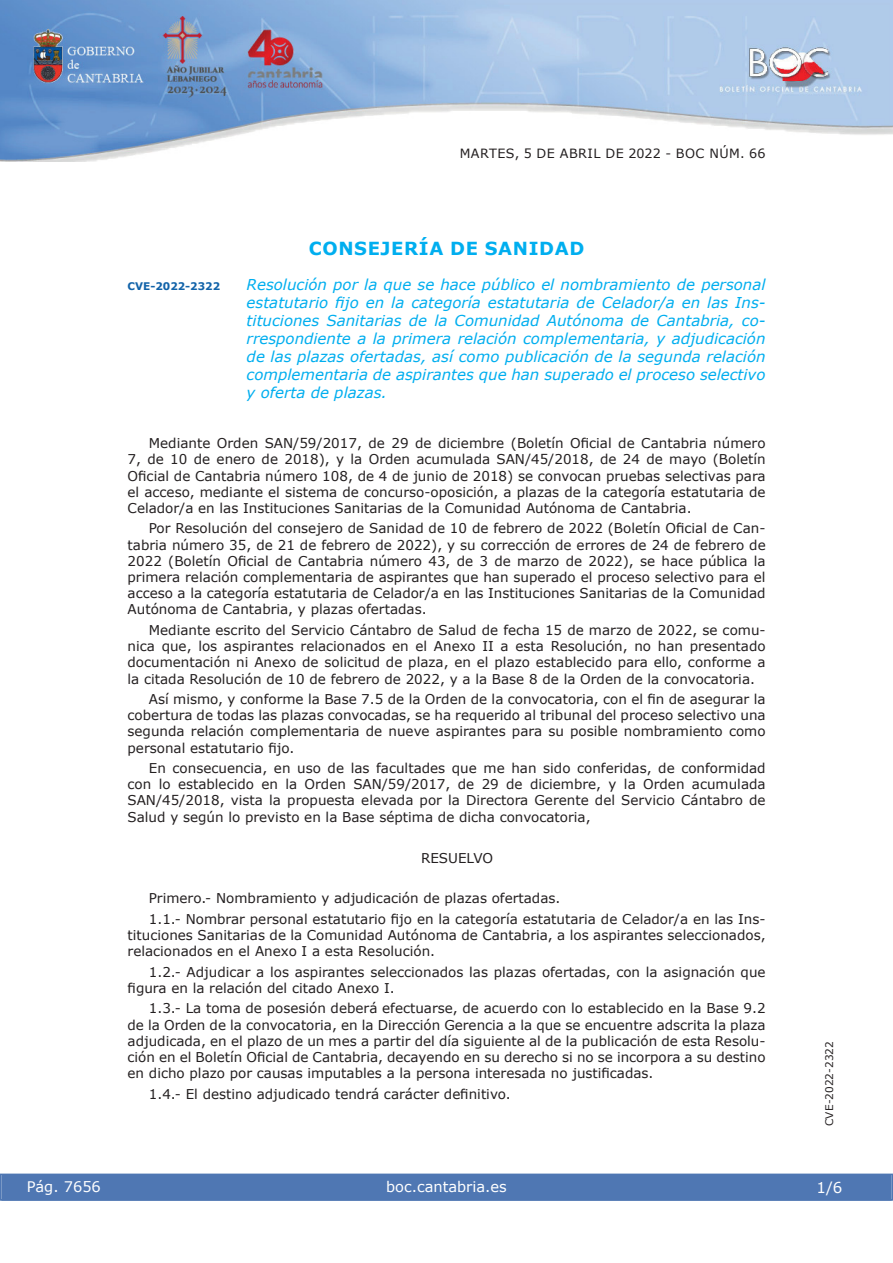
<style>
.page{position:relative;width:893px;height:1263px;background:#fff}
.page>*{position:absolute;margin:0;border:0;box-sizing:border-box;transform-origin:0 0}
.t1{font:700 18px "Verdana";letter-spacing:.035em;color:#00aeef}
.t2{font:italic 15px/18px "Verdana";color:#00aeef;text-align:justify}
.t3{font:15px "Verdana";color:#fff}
.t4{font:14.55px "Verdana";color:#fff}
.t5{font:13.5px/16.2px "Verdana";color:#231f20;text-align:justify}
.t6{font:12.75px "Verdana";letter-spacing:.035em;color:#231f20}
.t7{font:10.5px "Verdana";color:#231f20}
.t8{font:700 10.5px "Verdana";color:#1263a9}
</style>
<div class="page">
<img style="left:0;top:0;width:893px;height:161px">
<div style="left:1px;top:1174px;width:890px;height:27px;background:#4f77b3"></div>
<div style="left:0;top:1174px;width:893px;height:27px;border:1px solid #4f77b3"></div>
<p class="t6" style="left:460px;top:145px;width:307px">MARTES, 5 DE ABRIL DE 2022 - BOC NÚM. 66</p>
<h1 class="t1" style="left:309px;top:237px;width:277px">CONSEJERÍA DE SANIDAD</h1>
<p class="t8" style="left:128px;top:279px;width:94px">CVE-2022-2322</p>
<p class="t2" style="left:247px;top:275px;width:520px">Resolución por la que se hace público el nombramiento de personal estatutario fijo en la categoría estatutaria de Celador/a en las Ins&shy;tituciones Sanitarias de la Comunidad Autónoma de Cantabria, co&shy;rrespondiente a la primera relación complementaria, y adjudicación de las plazas ofertadas, así como publicación de la segunda relación complementaria de aspirantes que han superado el proceso selectivo y oferta de plazas.</p>
<p class="t5" style="left:128px;top:435px;width:640px;text-indent:21px">Mediante Orden SAN/59/2017, de 29 de diciembre (Boletín Oficial de Cantabria número 7, de 10 de enero de 2018), y la Orden acumulada SAN/45/2018, de 24 de mayo (Boletín Oficial de Cantabria número 108, de 4 de junio de 2018) se convocan pruebas selectivas para el acceso, mediante el sistema de concurso-oposición, a plazas de la categoría estatutaria de Celador/a en las Instituciones Sanitarias de la Comunidad Autónoma de Cantabria.</p>
<p class="t5" style="left:128px;top:520px;width:640px;text-indent:21px">Por Resolución del consejero de Sanidad de 10 de febrero de 2022 (Boletín Oficial de Can&shy;tabria número 35, de 21 de febrero de 2022), y su corrección de errores de 24 de febrero de 2022 (Boletín Oficial de Cantabria número 43, de 3 de marzo de 2022), se hace pública la primera relación complementaria de aspirantes que han superado el proceso selectivo para el acceso a la categoría estatutaria de Celador/a en las Instituciones Sanitarias de la Comunidad Autónoma de Cantabria, y plazas ofertadas.</p>
<p class="t5" style="left:128px;top:621px;width:639px;text-indent:21px">Mediante escrito del Servicio Cántabro de Salud de fecha 15 de marzo de 2022, se comu&shy;nica que, los aspirantes relacionados en el Anexo II a esta Resolución, no han presentado documentación ni Anexo de solicitud de plaza, en el plazo establecido para ello, conforme a la citada Resolución de 10 de febrero de 2022, y a la Base 8 de la Orden de la convocatoria.</p>
<p class="t5" style="left:128px;top:690px;width:639px;text-indent:21px">Así mismo, y conforme la Base 7.5 de la Orden de la convocatoria, con el fin de asegurar la cobertura de todas las plazas convocadas, se ha requerido al tribunal del proceso selectivo una segunda relación complementaria de nueve aspirantes para su posible nombramiento como personal estatutario fijo.</p>
<p class="t5" style="left:128px;top:760px;width:639px;text-indent:21px">En consecuencia, en uso de las facultades que me han sido conferidas, de conformidad con lo establecido en la Orden SAN/59/2017, de 29 de diciembre, y la Orden acumulada SAN/45/2018, vista la propuesta elevada por la Directora Gerente del Servicio Cántabro de Salud y según lo previsto en la Base séptima de dicha convocatoria,</p>
<p class="t5" style="left:421px;top:849px;width:74px">RESUELVO</p>
<p class="t5" style="left:149px;top:888px;width:618px;line-height:20.4px">Primero.- Nombramiento y adjudicación de plazas ofertadas.<br>1.1.- Nombrar personal estatutario fijo en la categoría estatutaria de Celador/a en las Ins-</p>
<p class="t5" style="left:128px;top:927px;width:639px">tituciones Sanitarias de la Comunidad Autónoma de Cantabria, a los aspirantes seleccionados, relacionados en el Anexo I a esta Resolución.</p>
<p class="t5" style="left:128px;top:963px;width:639px;text-indent:21px">1.2.- Adjudicar a los aspirantes seleccionados las plazas ofertadas, con la asignación que figura en la relación del citado Anexo I.</p>
<p class="t5" style="left:128px;top:1000px;width:640px;text-indent:21px">1.3.- La toma de posesión deberá efectuarse, de acuerdo con lo establecido en la Base 9.2 de la Orden de la convocatoria, en la Dirección Gerencia a la que se encuentre adscrita la plaza adjudicada, en el plazo de un mes a partir del día siguiente al de la publicación de esta Resolu&shy;ción en el Boletín Oficial de Cantabria, decayendo en su derecho si no se incorpora a su destino en dicho plazo por causas imputables a la persona interesada no justificadas.</p>
<p class="t5" style="left:149px;top:1085px;width:363px">1.4.- El destino adjudicado tendrá carácter definitivo.</p>
<p class="t4" style="left:27px;top:1177px;width:76px">Pág. 7656</p>
<p class="t4" style="left:386px;top:1178px;width:122px">boc.cantabria.es</p>
<p class="t7" style="left:823px;top:1126px;width:87px;rotate:-90deg">CVE-2022-2322</p>
<p class="t3" style="left:816px;top:1178px;width:27px">1/6</p>
</div>
